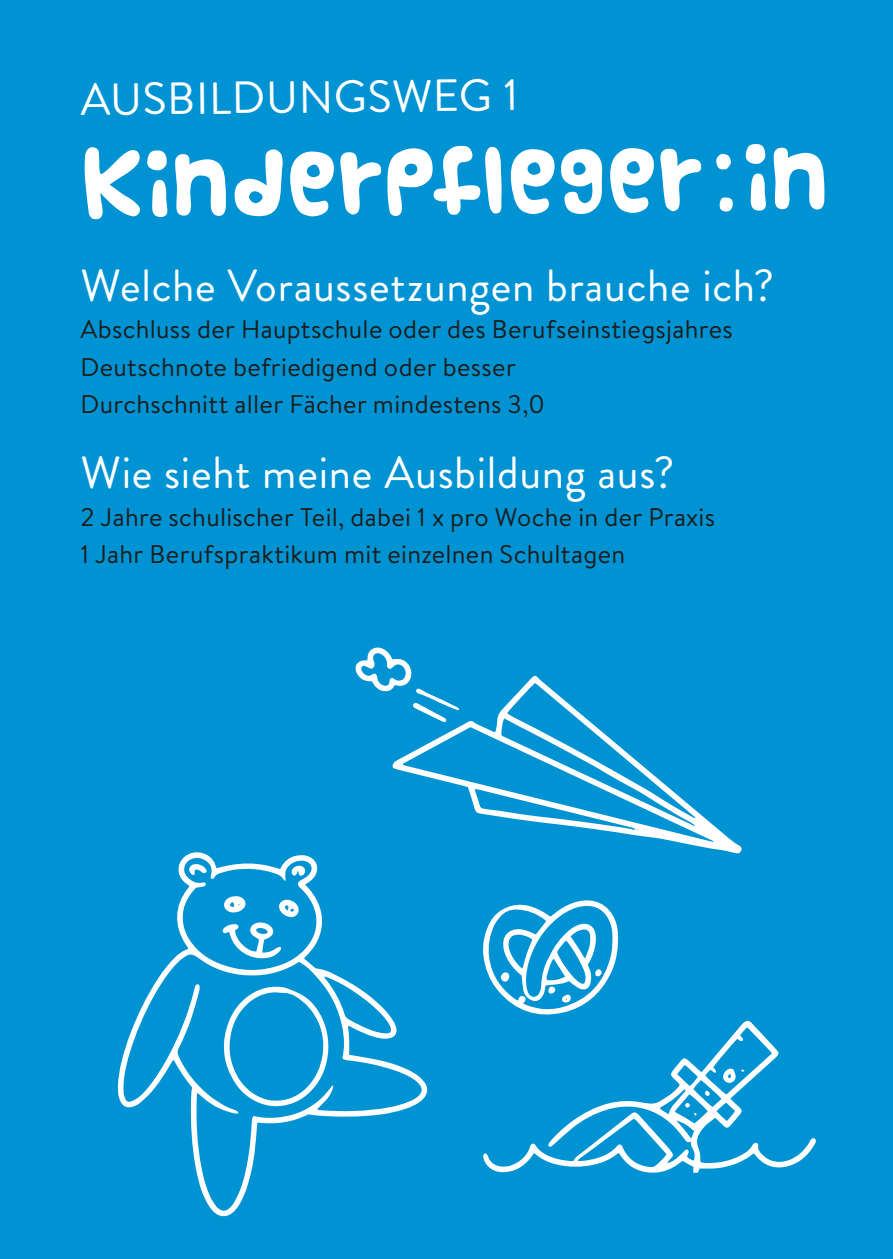
<style>
.page{position:relative;width:893px;height:1259px;background:#0093d3}
.page>*{position:absolute;margin:0;border:0;box-sizing:border-box;transform-origin:0 0}
.t1{font:72px "Funnier";color:#fff}
.t2{font:45px "Brandon Grotesque";letter-spacing:.015em;color:#fff}
.t3{font:25.5px/37.5px "Brandon Text";letter-spacing:.015em;color:#1d1d1b}
</style>
<div class="page">
<svg style="left:483px;top:900px;width:136px;height:115px"></svg>
<svg style="left:392px;top:675px;width:350px;height:178px"></svg>
<svg style="left:355px;top:647px;width:104px;height:75px"></svg>
<svg style="left:118px;top:848px;width:310px;height:369px"></svg>
<svg style="left:222px;top:985px;width:107px;height:123px"></svg>
<svg style="left:222px;top:895px;width:78px;height:66px"></svg>
<svg style="left:189px;top:862px;width:18px;height:13px"></svg>
<svg style="left:291px;top:864px;width:15px;height:12px"></svg>
<svg style="left:483px;top:1020px;width:333px;height:153px"></svg>
<svg style="left:723px;top:1068px;width:21px;height:15px"></svg>
<svg style="left:685px;top:1102px;width:12px;height:14px"></svg>
<svg style="left:705px;top:1090px;width:5px;height:6px"></svg>
<h2 class="t2" style="left:80px;top:70px;width:439px;rotate:-1deg">AUSBILDUNGSWEG 1</h2>
<h1 class="t1" style="left:81px;top:147px;width:749px;rotate:-1deg">Kinderpfleger:in</h1>
<h2 class="t2" style="left:80px;top:254px;width:695px">Welche Voraussetzungen brauche ich?</h2>
<p class="t3" style="left:80px;top:310px;width:654px">Abschluss der Hauptschule oder des Berufseinstiegsjahres<br>Deutschnote befriedigend oder besser<br>Durchschnitt aller Fächer mindestens 3,0</p>
<h2 class="t2" style="left:80px;top:442px;width:596px">Wie sieht meine Ausbildung aus?</h2>
<p class="t3" style="left:80px;top:497px;width:636px">2 Jahre schulischer Teil, dabei 1 x pro Woche in der Praxis<br>1 Jahr Berufspraktikum mit einzelnen Schultagen</p>
</div>
